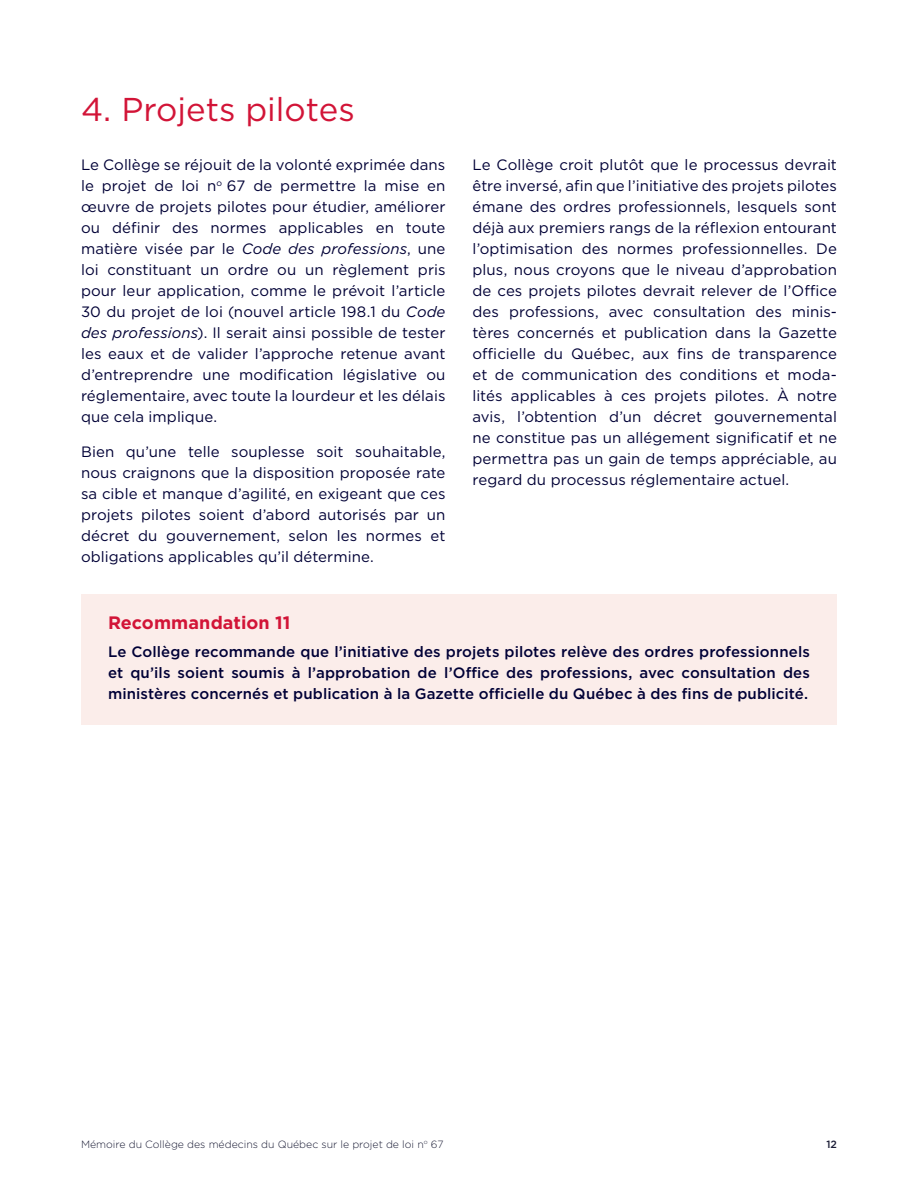
<style>
.page{position:relative;width:918px;height:1188px;background:#fff}
.page>*{position:absolute;margin:0;border:0;box-sizing:border-box;transform-origin:0 0}
.t1{font:33px "Gotham";color:#d21437}
.CMQ_-_Texte_courant__bleu{font:700 18px "Gotham";letter-spacing:.005em;color:#d21437}
.CMQ_-_Texte_courant__bleu-2{font:15px/21px "Gotham";letter-spacing:.005em;color:#000036;text-align:justify}
.CMQ_-_Texte_courant__bleu-3{font:500 15px/21px "Gotham";letter-spacing:.01em;color:#000036;text-align:justify}
.t2{font:300 10.5px "Gotham";color:#1b1d36}
.t3{font:500 10.5px "Gotham";color:#1b1d36}
.s1{font-style:italic}
</style>
<div class="page">
<div style="left:81px;top:594px;width:756px;height:131px;background:#fbedea"></div>
<p class="t1" style="left:81px;top:88px;width:275px">4. Projets pilotes</p>
<p class="CMQ_-_Texte_courant__bleu-2" style="left:81px;top:154px;width:366px">Le Collège se réjouit de la volonté exprimée dans le projet de loi n<sup>o</sup> 67 de permettre la mise en œuvre de projets pilotes pour étudier, améliorer ou définir des normes applicables en toute matière visée par le <span class="s1">Code des professions</span>, une loi constituant un ordre ou un règlement pris pour leur application, comme le prévoit l’article 30 du projet de loi (nouvel article 198.1 du <span class="s1">Code des professions</span>). Il serait ainsi possible de tester les eaux et de valider l’approche retenue avant d’entreprendre une modification législative ou réglementaire, avec toute la lourdeur et les délais que cela implique.</p>
<p class="CMQ_-_Texte_courant__bleu-2" style="left:81px;top:440px;width:366px">Bien qu’une telle souplesse soit souhaitable, nous craignons que la disposition proposée rate sa cible et manque d’agilité, en exigeant que ces projets pilotes soient d’abord autorisés par un décret du gouvernement, selon les normes et obligations applicables qu’il détermine.</p>
<p class="CMQ_-_Texte_courant__bleu-2" style="left:472px;top:154px;width:366px">Le Collège croit plutôt que le processus devrait être inversé, afin que l’initiative des projets pilotes émane des ordres professionnels, lesquels sont déjà aux premiers rangs de la réflexion entourant l’optimisation des normes professionnelles. De plus, nous croyons que le niveau d’approbation de ces projets pilotes devrait relever de l’Office des professions, avec consultation des minis&shy;tères concernés et publication dans la Gazette officielle du Québec, aux fins de transparence et de communication des conditions et moda&shy;lités applicables à ces projets pilotes. À notre avis, l’obtention d’un décret gouvernemental ne constitue pas un allégement significatif et ne permettra pas un gain de temps appréciable, au regard du processus réglementaire actuel.</p>
<p class="CMQ_-_Texte_courant__bleu" style="left:108px;top:611px;width:184px">Recommandation 11</p>
<p class="CMQ_-_Texte_courant__bleu-3" style="left:108px;top:641px;width:703px">Le Collège recommande que l’initiative des projets pilotes relève des ordres professionnels et qu’ils soient soumis à l’approbation de l’Office des professions, avec consultation des ministères concernés et publication à la Gazette officielle du Québec à des fins de publicité.</p>
<p class="t2" style="left:81px;top:1137px;width:364px">Mémoire du Collège des médecins du Québec sur le projet de loi n<sup>o</sup> 67</p>
<p class="t3" style="left:826px;top:1137px;width:12px">12</p>
</div>
